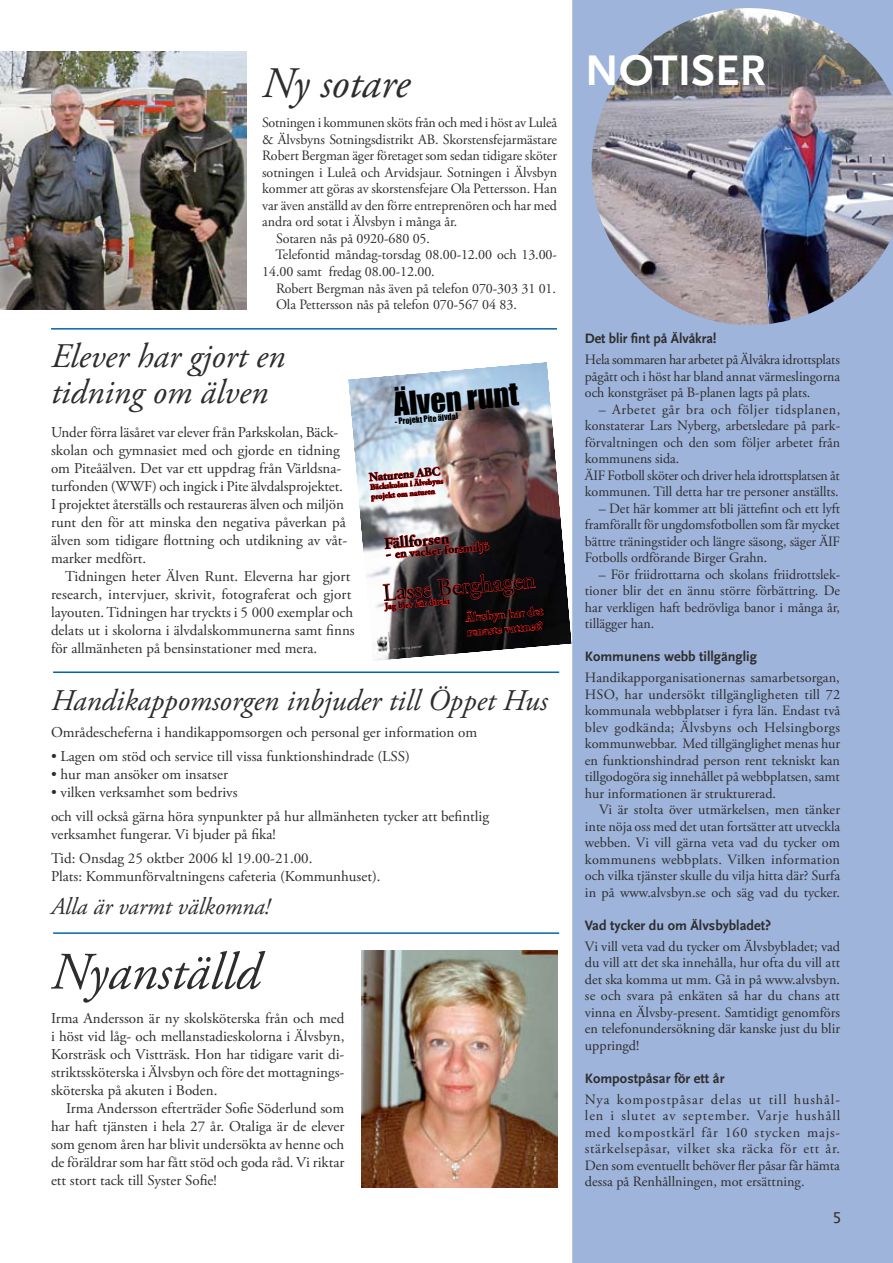
<style>
.page{position:relative;width:893px;height:1263px;background:#fff}
.page>*{position:absolute;margin:0;border:0;box-sizing:border-box;transform-origin:0 0}
.t1{font:italic 52.5px "Adobe Garamond Pro";color:#2d2d2d}
.t2{font:700 45px "Scala Sans";color:#fff}
.t3{font:italic 43.5px "Adobe Garamond Pro";color:#2d2d2d}
.t4{font:italic 34.5px/36px "Adobe Garamond Pro";color:#2d2d2d}
.t5{font:30.3px "Impact";color:#000}
.t6{font:italic 30px "Adobe Garamond Pro";color:#2d2d2d}
.t7{font:24.15px "Adobe Garamond Pro";color:#000}
.t8{font:italic 24px "Adobe Garamond Pro";color:#2d2d2d}
.t9{font:700 16.2px "Adobe Garamond Pro";color:#000}
.t10{font:15px/18px "Adobe Garamond Pro";color:#2d2d2d}
.t11{font:15px "Lucida Sans";color:#2d2d2d}
.t12{font:14.25px/16.5px "Adobe Garamond Pro";letter-spacing:-.005em;color:#2d2d2d;text-align:justify}
.t13{font:700 14.25px "Scala Sans";color:#2d2d2d}
.t14{font:700 12.15px/14.5px "Adobe Garamond Pro";color:#000}
.t15{font:700 9.3px "Adobe Garamond Pro";color:#020202;scale:.94 1}
.t16{font:700 8.1px/9.8px "Adobe Garamond Pro";color:#000}
.t17{font:8.1px "Impact";color:#000}
.s1{font-size:16.2px}
</style>
<div class="page">
<svg style="left:572px;top:0;width:321px;height:1263px;background:#9cadd0"></svg>
<img style="left:348px;top:362px;width:224px;height:299px">
<svg style="left:369px;top:454px;width:75px;height:60px"></svg>
<svg style="left:383px;top:522px;width:161px;height:129px;background:#513537"></svg>
<img style="left:375px;top:629px;width:49px;height:25px">
<img style="left:744px;top:8px;width:149px;height:223px">
<img style="left:361px;top:950px;width:196px;height:237px">
<hr style="left:51px;top:328px;width:506px;height:2px;background:#0464ae">
<hr style="left:53px;top:671px;width:506px;height:2px;background:#0464ae">
<hr style="left:53px;top:932px;width:506px;height:2px;background:#0464ae">
<img style="left:0;top:51px;width:247px;height:258px">
<h3 class="t3" style="left:262px;top:58px;width:149px">Ny sotare</h3>
<p class="t12" style="left:262px;top:115px;width:296px">Sotningen i kommunen sköts från och med i höst av Luleå</p>
<p class="t12" style="left:262px;top:132px;width:296px">&amp; Älvsbyns Sotningsdistrikt AB. Skorstensfejarmästare</p>
<p class="t12" style="left:262px;top:148px;width:296px">Robert Bergman äger företaget som sedan tidigare sköter</p>
<p class="t12" style="left:262px;top:165px;width:296px">sotningen i Luleå och Arvidsjaur. Sotningen i Älvsbyn</p>
<p class="t12" style="left:262px;top:181px;width:296px">kommer att göras av skorstensfejare Ola Pettersson. Han</p>
<p class="t12" style="left:262px;top:198px;width:296px">var även anställd av den förre entreprenören och har med</p>
<p class="t12" style="left:262px;top:214px;width:197px">andra ord sotat i Älvsbyn i många år.</p>
<p class="t12" style="left:276px;top:231px;width:155px">Sotaren nås på 0920-680 05.</p>
<p class="t12" style="left:275px;top:247px;width:283px">Telefontid måndag-torsdag 08.00-12.00 och 13.00-</p>
<p class="t12" style="left:262px;top:264px;width:174px">14.00 samt fredag 08.00-12.00.</p>
<p class="t12" style="left:276px;top:280px;width:281px">Robert Bergman nås även på telefon 070-303 31 01.</p>
<p class="t12" style="left:276px;top:297px;width:242px">Ola Pettersson nås på telefon 070-567 04 83.</p>
<h3 class="t4" style="left:51px;top:339px;width:236px">Elever har gjort en tidning om älven</h3>
<p class="t10" style="left:51px;top:424px;width:298px">Under förra läsåret var elever från Parkskolan, Bäck&shy;skolan och gymnasiet med och gjorde en tidning om Piteåälven. Det var ett uppdrag från Världsna&shy;turfonden (WWF) och ingick i Pite älvdalsprojektet.<br>I projektet återställs och restaureras älven och miljön runt den för att minska den negativa påverkan på älven som tidigare flottning och utdikning av våt&shy;marker medfört.</p>
<p class="t10" style="left:51px;top:568px;width:305px;text-indent:14px">Tidningen heter Älven Runt. Eleverna har gjort research, intervjuer, skrivit, fotograferat och gjort layouten. Tidningen har tryckts i 5 000 exemplar och delats ut i skolorna i älvdalskommunerna samt finns för allmänheten på bensinstationer med mera.</p>
<h3 class="t5" style="left:392px;top:381px;width:127px;rotate:-5deg">Älven runt</h3>
<p class="t17" style="left:394px;top:415px;width:65px;rotate:-5deg">- Projekt Pite älvdal</p>
<p class="t14" style="left:368px;top:470px;width:73px;rotate:-5deg">Naturens ABC</p>
<p class="t16" style="left:370px;top:482px;width:75px;rotate:-5deg">Bäckskolan i Älvsbyns projekt om naturen</p>
<p class="t9" style="left:384px;top:534px;width:67px;rotate:-5deg">Fällforsen</p>
<p class="t14" style="left:385px;top:548px;width:105px;rotate:-5deg"><span class="s1">-</span> en vacker forsmiljö</p>
<h3 class="t7" style="left:382px;top:578px;width:154px;rotate:-5deg">Lasse Berghagen</h3>
<p class="t15" style="left:384px;top:601px;width:71px;rotate:-5deg">Jag blev kär direkt</p>
<p class="t14" style="left:465px;top:611px;width:79px;rotate:-5deg">Älvsbyn har det renaste vattnet?</p>
<h3 class="t6" style="left:51px;top:683px;width:498px">Handikappomsorgen inbjuder till Öppet Hus</h3>
<p class="t10" style="left:51px;top:723px;width:428px">Områdescheferna i handikappomsorgen och personal ger information om</p>
<p class="t10" style="left:51px;top:747px;width:361px">• Lagen om stöd och service till vissa funktionshindrade (LSS)</p>
<p class="t10" style="left:51px;top:765px;width:179px">• hur man ansöker om insatser</p>
<p class="t10" style="left:51px;top:780px;width:440px;line-height:24px">• vilken verksamhet som bedrivs<br>och vill också gärna höra synpunkter på hur allmänheten tycker att befintlig</p>
<p class="t10" style="left:51px;top:822px;width:263px;line-height:24px">verksamhet fungerar. Vi bjuder på fika!<br>Tid: Onsdag 25 oktber 2006 kl 19.00-21.00.</p>
<p class="t10" style="left:51px;top:867px;width:331px">Plats: Kommunförvaltningens cafeteria (Kommunhuset).</p>
<h3 class="t8" style="left:51px;top:892px;width:220px">Alla är varmt välkomna!</h3>
<h1 class="t1" style="left:51px;top:940px;width:211px">Nyanställd</h1>
<p class="t10" style="left:51px;top:1010px;width:295px;text-align:justify">Irma Andersson är ny skolsköterska från och med i höst vid låg- och mellanstadieskolorna i Älvsbyn, Korsträsk och Vistträsk. Hon har tidigare varit di&shy;striktssköterska i Älvsbyn och före det mottagnings&shy;sköterska på akuten i Boden.</p>
<p class="t10" style="left:51px;top:1100px;width:295px;text-align:justify;text-indent:15px">Irma Andersson efterträder Sofie Söderlund som har haft tjänsten i hela 27 år. Otaliga är de elever som genom åren har blivit undersökta av henne och de föräldrar som har fått stöd och goda råd. Vi riktar ett stort tack till Syster Sofie!</p>
<h2 class="t2" style="left:585px;top:46px;width:182px">NOTISER</h2>
<p class="t13" style="left:585px;top:331px;width:133px">Det blir fint på Älvåkra!</p>
<p class="t12" style="left:585px;top:352px;width:257px">Hela sommaren har arbetet på Älvåkra idrottsplats pågått och i höst har bland annat värmeslingorna och konstgräset på B-planen lagts på plats.</p>
<p class="t12" style="left:585px;top:401px;width:257px;text-align:left;text-indent:14px">– Arbetet går bra och följer tidsplanen, konstaterar Lars Nyberg, arbetsledare på park&shy;förvaltningen och den som följer arbetet från kommunens sida.<br>ÄIF Fotboll sköter och driver hela idrottsplatsen åt kommunen. Till detta har tre personer anställts.</p>
<p class="t12" style="left:585px;top:500px;width:257px;text-indent:14px">– Det här kommer att bli jättefint och ett lyft framförallt för ungdomsfotbollen som får mycket bättre träningstider och längre säsong, säger ÄIF Fotbolls ordförande Birger Grahn.</p>
<p class="t12" style="left:585px;top:566px;width:257px;text-indent:14px">– För friidrottarna och skolans friidrottslek&shy;tioner blir det en ännu större förbättring. De har verkligen haft bedrövliga banor i många år, tillägger han.</p>
<p class="t13" style="left:585px;top:649px;width:173px">Kommunens webb tillgänglig</p>
<p class="t12" style="left:585px;top:670px;width:257px">Handikapporganisationernas samarbetsorgan, HSO, har undersökt tillgängligheten till 72 kommunala webbplatser i fyra län. Endast två blev godkända; Älvsbyns och Helsingborgs kommunwebbar. Med tillgänglighet menas hur en funktionshindrad person rent tekniskt kan tillgodogöra sig innehållet på webbplatsen, samt hur informationen är strukturerad.</p>
<p class="t12" style="left:585px;top:802px;width:257px;text-indent:14px">Vi är stolta över utmärkelsen, men tänker inte nöja oss med det utan fortsätter att utveckla webben. Vi vill gärna veta vad du tycker om kommunens webbplats. Vilken information och vilka tjänster skulle du vilja hitta där? Surfa in på www.alvsbyn.se och säg vad du tycker.</p>
<p class="t13" style="left:585px;top:917px;width:188px">Vad tycker du om Älvsbybladet?</p>
<p class="t12" style="left:585px;top:938px;width:257px">Vi vill veta vad du tycker om Älvsbybladet; vad du vill att det ska innehålla, hur ofta du vill att det ska komma ut mm. Gå in på www.alvsbyn. se och svara på enkäten så har du chans att vinna en Älvsby-present. Samtidigt genomförs en telefonundersökning där kanske just du blir uppringd!</p>
<p class="t13" style="left:585px;top:1070px;width:141px">Kompostpåsar för ett år</p>
<p class="t12" style="left:585px;top:1091px;width:257px">Nya kompostpåsar delas ut till hushål&shy;len i slutet av september. Varje hushåll med kompostkärl får 160 stycken majs&shy;stärkelsepåsar, vilket ska räcka för ett år.<br>Den som eventuellt behöver fler påsar får hämta dessa på Renhållningen, mot ersättning.</p>
<p class="t11" style="left:832px;top:1208px;width:11px">5</p>
</div>
